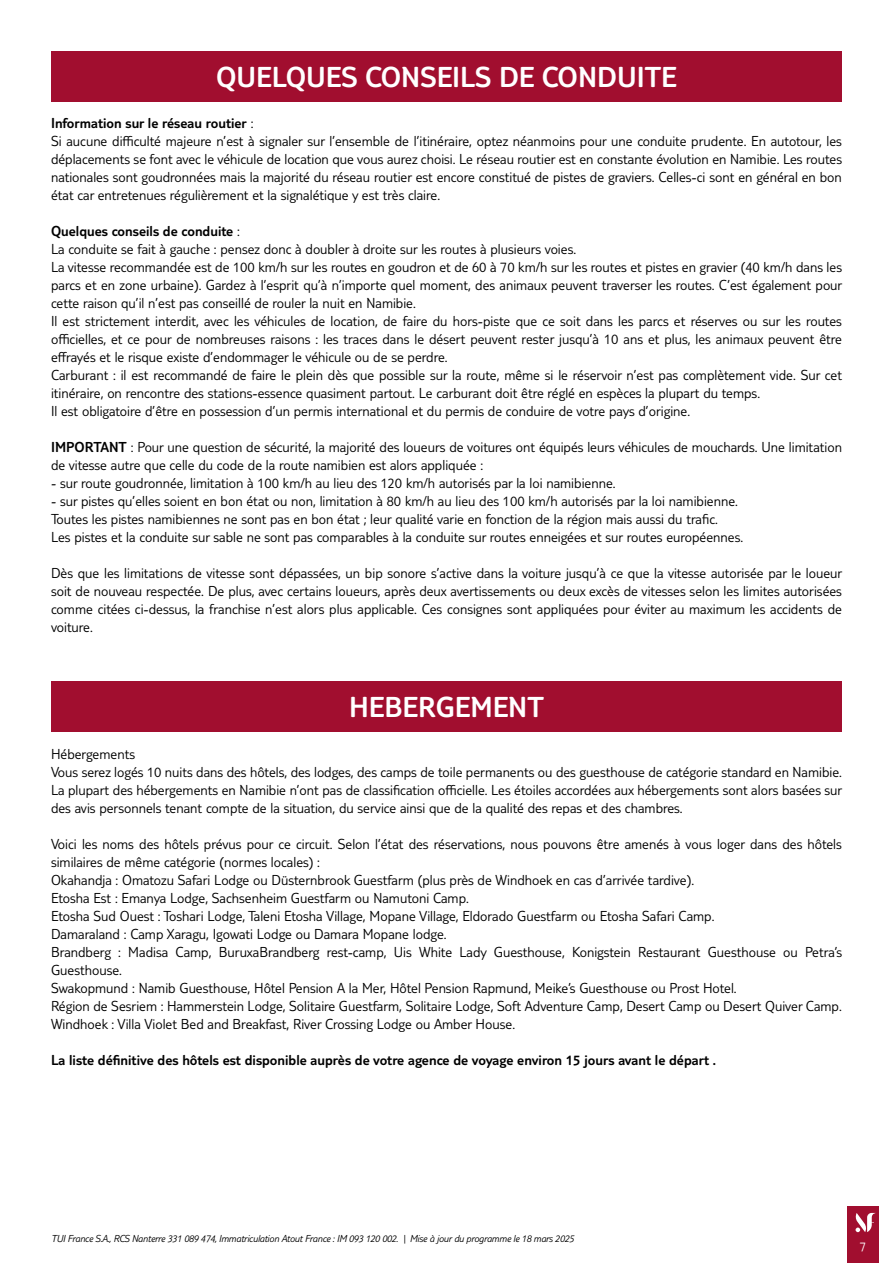
<style>
.page{position:relative;width:893px;height:1263px;background:#fff}
.page>*{position:absolute;margin:0;border:0;box-sizing:border-box;transform-origin:0 0}
.t1{font:300 30px "TUI Type";color:#fff}
.t2{font:300 15px/18px "TUI Type";color:#000}
.t3{font:300 15px "TUI Type";color:#000}
.t4{font:300 13.5px "TUI Type";color:#fff}
.t5{font:italic 300 10.5px "TUI Type";letter-spacing:-.02em;color:#000}
.s1{font-style:inherit}
</style>
<div class="page">
<div style="left:847px;top:1206px;width:32px;height:57px;background:#a10e2f"></div>
<svg style="left:855px;top:1213px;width:21px;height:19px"></svg>
<div style="left:51px;top:51px;width:791px;height:51px;background:#a10e2f"></div>
<div style="left:51px;top:681px;width:791px;height:51px;background:#a10e2f"></div>
<h1 class="t1" style="left:216px;top:59px;width:462px">QUELQUES CONSEILS DE CONDUITE</h1>
<p class="t2" style="left:51px;top:114px;width:792px"><span class="s1">Information sur le réseau routier</span> :<br>Si aucune difficulté majeure n’est à signaler sur l’ensemble de l’itinéraire, optez néanmoins pour une conduite prudente. En autotour, les déplacements se font avec le véhicule de location que vous aurez choisi. Le réseau routier est en constante évolution en Namibie. Les routes nationales sont goudronnées mais la majorité du réseau routier est encore constitué de pistes de graviers. Celles-ci sont en général en bon état car entretenues régulièrement et la signalétique y est très claire.</p>
<p class="t2" style="left:51px;top:222px;width:793px"><span class="s1">Quelques conseils de conduite</span> :<br>La conduite se fait à gauche : pensez donc à doubler à droite sur les routes à plusieurs voies.<br>La vitesse recommandée est de 100 km/h sur les routes en goudron et de 60 à 70 km/h sur les routes et pistes en gravier (40 km/h dans les parcs et en zone urbaine). Gardez à l’esprit qu’à n’importe quel moment, des animaux peuvent traverser les routes. C’est également pour cette raison qu’il n’est pas conseillé de rouler la nuit en Namibie.<br>Il est strictement interdit, avec les véhicules de location, de faire du hors-piste que ce soit dans les parcs et réserves ou sur les routes officielles, et ce pour de nombreuses raisons : les traces dans le désert peuvent rester jusqu’à 10 ans et plus, les animaux peuvent être effrayés et le risque existe d’endommager le véhicule ou de se perdre.<br>Carburant : il est recommandé de faire le plein dès que possible sur la route, même si le réservoir n’est pas complètement vide. Sur cet itinéraire, on rencontre des stations-essence quasiment partout. Le carburant doit être réglé en espèces la plupart du temps.<br>Il est obligatoire d’être en possession d’un permis international et du permis de conduire de votre pays d’origine.</p>
<p class="t2" style="left:51px;top:438px;width:792px"><span class="s1">IMPORTANT</span> : Pour une question de sécurité, la majorité des loueurs de voitures ont équipés leurs véhicules de mouchards. Une limitation de vitesse autre que celle du code de la route namibien est alors appliquée :</p>
<p class="t2" style="left:51px;top:474px;width:566px">- sur route goudronnée, limitation à 100 km/h au lieu des 120 km/h autorisés par la loi namibienne.</p>
<p class="t2" style="left:51px;top:492px;width:694px">- sur pistes qu’elles soient en bon état ou non, limitation à 80 km/h au lieu des 100 km/h autorisés par la loi namibienne.<br>Toutes les pistes namibiennes ne sont pas en bon état ; leur qualité varie en fonction de la région mais aussi du trafic.<br>Les pistes et la conduite sur sable ne sont pas comparables à la conduite sur routes enneigées et sur routes européennes.</p>
<p class="t2" style="left:51px;top:564px;width:793px;text-align:justify">Dès que les limitations de vitesse sont dépassées, un bip sonore s’active dans la voiture jusqu’à ce que la vitesse autorisée par le loueur soit de nouveau respectée. De plus, avec certains loueurs, après deux avertissements ou deux excès de vitesses selon les limites autorisées comme citées ci-dessus, la franchise n’est alors plus applicable. Ces consignes sont appliquées pour éviter au maximum les accidents de voiture.</p>
<h1 class="t1" style="left:349px;top:690px;width:196px">HEBERGEMENT</h1>
<p class="t2" style="left:51px;top:744px;width:793px">Hébergements<br>Vous serez logés 10 nuits dans des hôtels, des lodges, des camps de toile permanents ou des guesthouse de catégorie standard en Namibie.<br>La plupart des hébergements en Namibie n’ont pas de classification officielle. Les étoiles accordées aux hébergements sont alors basées sur des avis personnels tenant compte de la situation, du service ainsi que de la qualité des repas et des chambres.</p>
<p class="t2" style="left:51px;top:834px;width:792px">Voici les noms des hôtels prévus pour ce circuit. Selon l’état des réservations, nous pouvons être amenés à vous loger dans des hôtels similaires de même catégorie (normes locales) :<br>Okahandja : Omatozu Safari Lodge ou Düsternbrook Guestfarm (plus près de Windhoek en cas d’arrivée tardive).<br>Etosha Est : Emanya Lodge, Sachsenheim Guestfarm ou Namutoni Camp.<br>Etosha Sud Ouest : Toshari Lodge, Taleni Etosha Village, Mopane Village, Eldorado Guestfarm ou Etosha Safari Camp.<br>Damaraland : Camp Xaragu, Igowati Lodge ou Damara Mopane lodge.<br>Brandberg : Madisa Camp, BuruxaBrandberg rest-camp, Uis White Lady Guesthouse, Konigstein Restaurant Guesthouse ou Petra’s Guesthouse.<br>Swakopmund : Namib Guesthouse, Hôtel Pension A la Mer, Hôtel Pension Rapmund, Meike’s Guesthouse ou Prost Hotel.<br>Région de Sesriem : Hammerstein Lodge, Solitaire Guestfarm, Solitaire Lodge, Soft Adventure Camp, Desert Camp ou Desert Quiver Camp.<br>Windhoek : Villa Violet Bed and Breakfast, River Crossing Lodge ou Amber House.</p>
<p class="t3" style="left:51px;top:1051px;width:667px">La liste définitive des hôtels est disponible auprès de votre agence de voyage environ 15 jours avant le départ .</p>
<p class="t5" style="left:51px;top:1232px;width:525px">TUI France S.A., RCS Nanterre 331 089 474, Immatriculation Atout France : IM 093 120 002. | Mise à jour du programme le 18 mars 2025</p>
<p class="t4" style="left:860px;top:1239px;width:8px">7</p>
</div>
